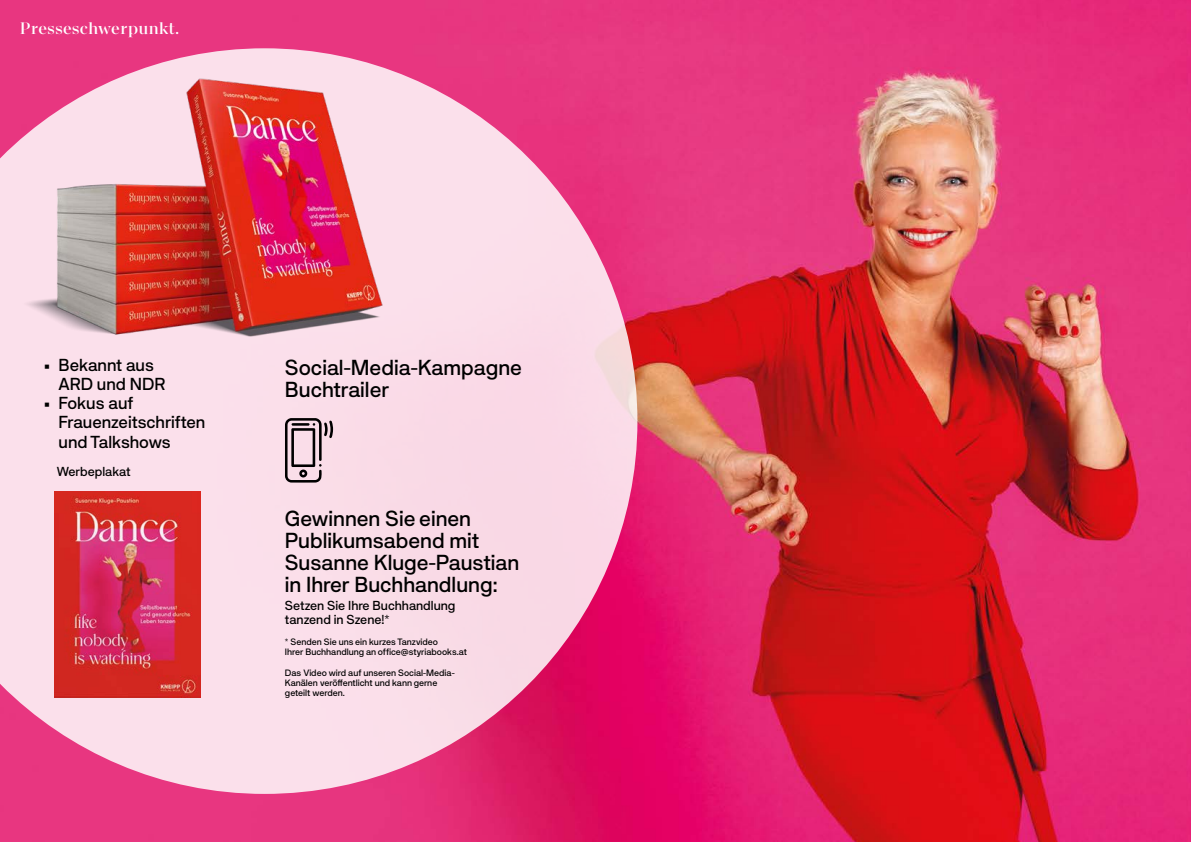
<style>
.page{position:relative;width:1191px;height:842px;background:#fff}
.page>*{position:absolute;margin:0;border:0;box-sizing:border-box;transform-origin:0 0}
.t1{font:500 20px/22px "HK Requisite";color:#000}
.t2{font:500 18px "Macklin Display";letter-spacing:.02em;color:#fff}
.t3{font:500 16px/19.2px "HK Requisite";letter-spacing:-.005em;color:#000}
.t4{font:500 12px/14.4px "HK Requisite";letter-spacing:-.005em;color:#000}
.t5{font:500 8.5px/10.2px "HK Requisite";color:#000}
</style>
<div class="page">
<img style="left:0;top:0;width:1191px;height:842px">
<svg style="left:0;top:48px;width:637px;height:746px;fill:#fadce8"></svg>
<svg style="left:285px;top:418px;width:48px;height:65px"></svg>
<img style="left:55px;top:491px;width:146px;height:206px">
<img style="left:0;top:35px;width:479px;height:345px">
<h2 class="t2" style="left:20px;top:18px;width:161px">Presseschwerpunkt.</h2>
<h3 class="t3" style="left:59px;top:355px;width:108px;text-indent:-14px">• Bekannt aus<br>ARD und NDR</h3>
<h3 class="t3" style="left:59px;top:394px;width:148px;text-indent:-14px">• Fokus auf<br>Frauenzeitschriften und Talkshows</h3>
<h3 class="t4" style="left:57px;top:464px;width:75px">Werbeplakat</h3>
<h1 class="t1" style="left:285px;top:356px;width:238px">Social-Media-Kampagne<br>Buchtrailer</h1>
<h1 class="t1" style="left:285px;top:508px;width:236px">Gewinnen Sie einen<br>Publikumsabend mit<br>Susanne Kluge-Paustian in Ihrer Buchhandlung:</h1>
<h3 class="t4" style="left:285px;top:598px;width:172px">Setzen Sie Ihre Buchhandlung tanzend in Szene!*</h3>
<p class="t5" style="left:285px;top:637px;width:183px">* Senden Sie uns ein kurzes Tanzvideo<br>Ihrer Buchhandlung an office@styriabooks.at</p>
<p class="t5" style="left:285px;top:667px;width:171px">Das Video wird auf unseren Social-Media-<br>Kanälen veröffentlicht und kann gerne geteilt werden.</p>
</div>
